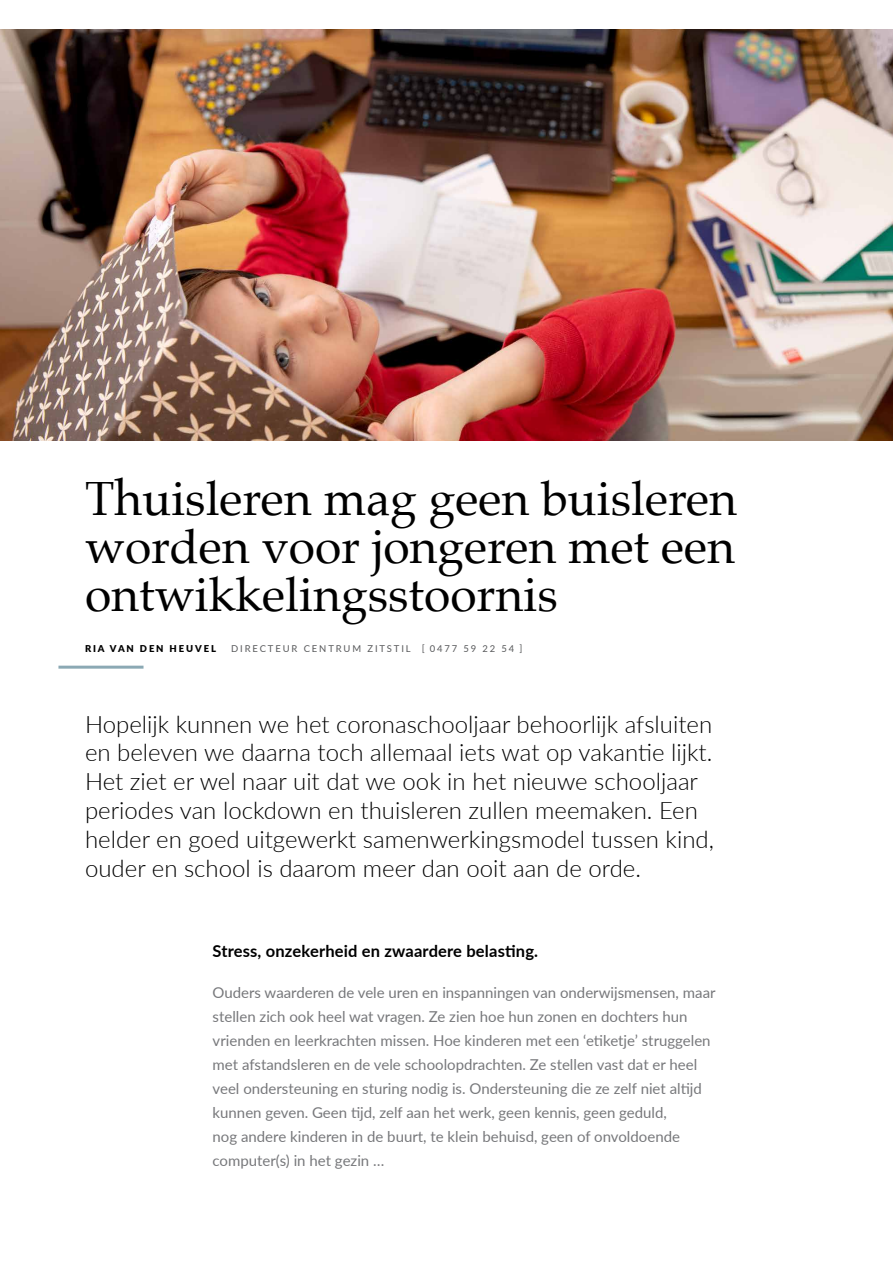
<style>
.page{position:relative;width:893px;height:1263px;background:#fff}
.page>*{position:absolute;margin:0;border:0;box-sizing:border-box;transform-origin:0 0}
.t1{font:48px/48px "Palatino";color:#000;text-align:justify}
.t2{font:300 24px/28.8px "Lato";color:#000}
.t3{font:700 16.5px "Lato";letter-spacing:.01em;color:#000}
.t4{font:15px/24px "Lato";color:#77787b}
.t5{font:9.45px "Lato";letter-spacing:.2em;color:#58595b}
.t6{font:900 9.45px "Lato";letter-spacing:.2em;color:#000}
</style>
<div class="page">
<hr style="left:58px;top:666px;width:86px;height:3px;background:#8ba9b4">
<img style="left:0;top:30px;width:893px;height:410px">
<h1 class="t1" style="left:85px;top:474px;width:654px">Thuisleren mag geen buisleren worden voor jongeren met een ontwikkelingsstoornis</h1>
<p class="t6" style="left:85px;top:641px;width:132px">RIA VAN DEN HEUVEL</p>
<p class="t5" style="left:231px;top:642px;width:293px">DIRECTEUR CENTRUM ZITSTIL [ 0477 59 22 54 ]</p>
<p class="t2" style="left:85px;top:709px;width:630px">Hopelijk kunnen we het coronaschooljaar behoorlijk afsluiten en beleven we daarna toch allemaal iets wat op vakantie lijkt.<br>Het ziet er wel naar uit dat we ook in het nieuwe schooljaar periodes van lockdown en thuisleren zullen meemaken. Een helder en goed uitgewerkt samenwerkingsmodel tussen kind, ouder en school is daarom meer dan ooit aan de orde.</p>
<p class="t3" style="left:213px;top:939px;width:327px">Stress, onzekerheid en zwaardere belasting.</p>
<p class="t4" style="left:213px;top:980px;width:504px">Ouders waarderen de vele uren en inspanningen van onderwijsmensen, maar stellen zich ook heel wat vragen. Ze zien hoe hun zonen en dochters hun vrienden en leerkrachten missen. Hoe kinderen met een ‘etiketje’ struggelen met afstandsleren en de vele schoolopdrachten. Ze stellen vast dat er heel veel ondersteuning en sturing nodig is. Ondersteuning die ze zelf niet altijd kunnen geven. Geen tijd, zelf aan het werk, geen kennis, geen geduld,<br>nog andere kinderen in de buurt, te klein behuisd, geen of onvoldoende computer(s) in het gezin …</p>
</div>
